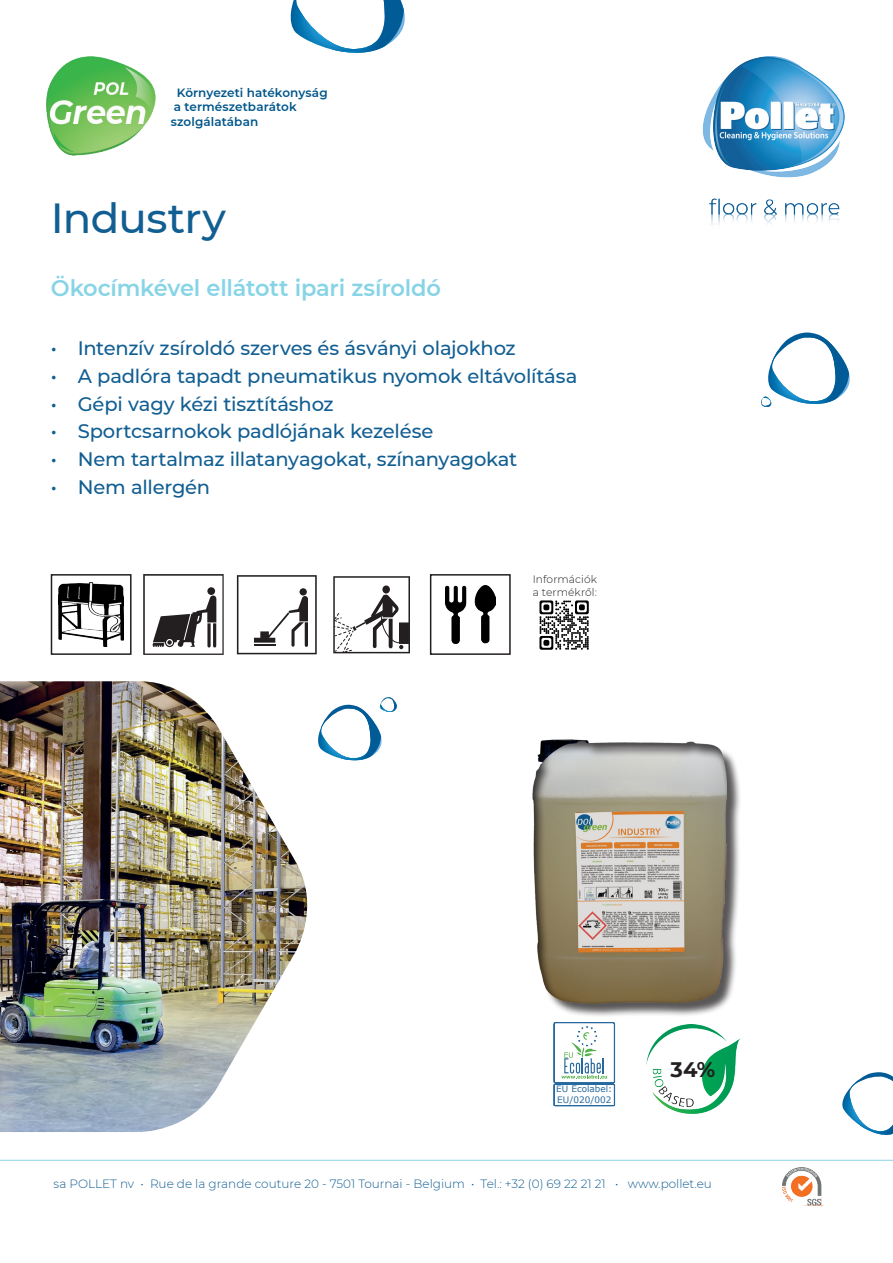
<style>
.page{position:relative;width:893px;height:1263px;background:#fff}
.page>*{position:absolute;margin:0;border:0;box-sizing:border-box;transform-origin:0 0}
.t1{font:500 42px "Montserrat";letter-spacing:-.015em;color:#115e92}
.t2{font:600 22.5px "Montserrat";letter-spacing:-.01em;color:#86d4e6}
.t3{font:700 21px "Montserrat";color:#231f20}
.t4{font:500 19.5px "Montserrat";letter-spacing:-.01em;color:#115e92}
.t5{font:300 12px "Montserrat";color:#115e92}
.t6{font:600 12px/14.4px "Montserrat";letter-spacing:.005em;color:#00568a}
.t7{font:300 10.65px/12.8px "Montserrat";letter-spacing:.01em;color:#231f20}
.t8{font:8.85px/10.6px "Verdana";color:#26699e}
</style>
<div class="page">
<svg style="left:842px;top:1072px;width:51px;height:63px"></svg>
<img style="left:783px;top:1167px;width:40px;height:40px">
<svg style="left:761px;top:333px;width:89px;height:74px"></svg>
<svg style="left:290px;top:0;width:115px;height:53px"></svg>
<svg style="left:322px;top:697px;width:75px;height:64px"></svg>
<img style="left:702px;top:56px;width:143px;height:169px">
<img style="left:47px;top:56px;width:109px;height:99px">
<hr style="left:0;top:1160px;width:893px;height:1px;background:#86d4e6">
<div style="left:535px;top:742px;width:206px;height:276px;background:#231f20;opacity:.75"></div>
<div style="left:533px;top:733px;width:195px;height:276px;background:#231f20;opacity:.75"></div>
<img style="left:0;top:681px;width:322px;height:451px">
<svg style="left:237px;top:575px;width:80px;height:79px"></svg>
<hr style="left:254px;top:644px;width:21px;height:2px;background:#231f20">
<div style="left:299px;top:588px;width:8px;height:7px;background:#231f20;border-radius:50%"></div>
<svg style="left:143px;top:574px;width:81px;height:81px"></svg>
<div style="left:430px;top:574px;width:81px;height:81px;border:2px solid #231f20"></div>
<img style="left:445px;top:585px;width:50px;height:59px">
<svg style="left:539px;top:600px;width:50px;height:50px"></svg>
<svg style="left:333px;top:576px;width:77px;height:77px"></svg>
<svg style="left:554px;top:1022px;width:61px;height:84px"></svg>
<img style="left:59px;top:582px;width:64px;height:65px">
<div style="left:51px;top:574px;width:81px;height:81px;border:2px solid #231f20"></div>
<img style="left:646px;top:1025px;width:94px;height:89px">
<p class="t6" style="left:171px;top:85px;width:158px;text-indent:6px">Környezeti hatékonyság a természetbarátok szolgálatában</p>
<h1 class="t1" style="left:51px;top:189px;width:177px">Industry</h1>
<p class="t2" style="left:51px;top:272px;width:392px">Ökocímkével ellátott ipari zsíroldó</p>
<p class="t4" style="left:51px;top:335px;width:466px">• Intenzív zsíroldó szerves és ásványi olajokhoz</p>
<p class="t4" style="left:51px;top:363px;width:528px">• A padlóra tapadt pneumatikus nyomok eltávolítása</p>
<p class="t4" style="left:51px;top:390px;width:284px">• Gépi vagy kézi tisztításhoz</p>
<p class="t4" style="left:51px;top:418px;width:384px">• Sportcsarnokok padlójának kezelése</p>
<p class="t4" style="left:51px;top:446px;width:468px">• Nem tartalmaz illatanyagokat, színanyagokat</p>
<p class="t4" style="left:51px;top:473px;width:161px">• Nem allergén</p>
<p class="t7" style="left:533px;top:573px;width:66px">Információk a termékről:</p>
<p class="t8" style="left:556px;top:1084px;width:57px">EU Ecolabel:<br>EU/020/002</p>
<p class="t3" style="left:671px;top:1054px;width:46px">34%</p>
<p class="t5" style="left:54px;top:1175px;width:660px">sa POLLET nv • Rue de la grande couture 20 - 7501 Tournai - Belgium • Tel.: +32 (0) 69 22 21 21 • www.pollet.eu</p>
</div>
